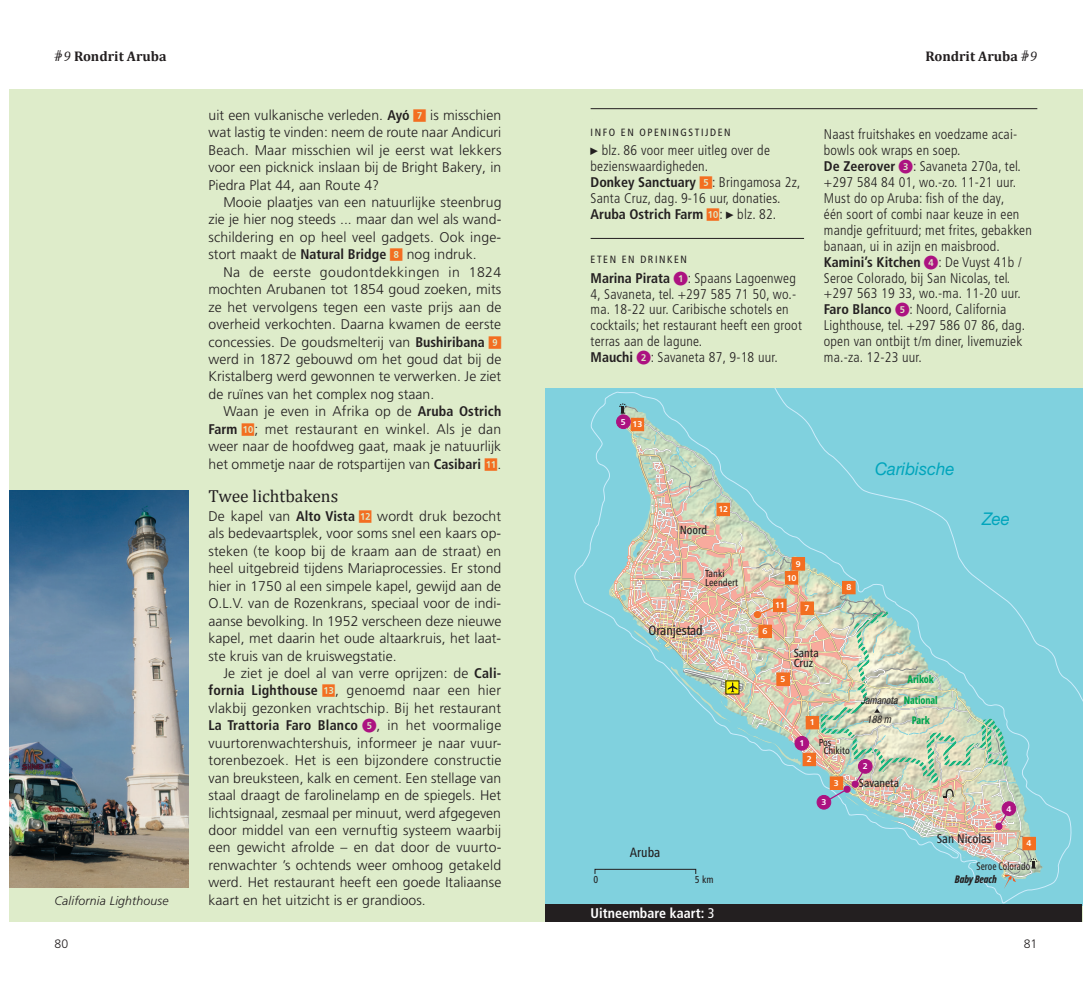
<style>
.page{position:relative;width:1092px;height:993px;background:#fff}
.page>*{position:absolute;margin:0;border:0;box-sizing:border-box;transform-origin:0 0}
.t1{font:17.5px "Cambria";color:#231f20}
.t2{font:italic 17.5px "Helvetica Neue LTW1 G";color:#00a5bc;scale:.96 1}
.t3{font:300 14px/17.5px "DM Frutiger LT Pro 45";letter-spacing:.005em;color:#231f20;text-align:justify}
.t4{font:14px/15.9px "DM Frutiger LT Pro 47 Light Cn";letter-spacing:.015em;color:#231f20}
.t5{font:14px "DM Frutiger LT Pro 67 Bold Cn";color:#231f20}
.t6{font:700 14px "Cambria";color:#231f20}
.t7{font:14px "DM Frutiger LT Pro 67 Bold Cn";color:#fff}
.t8{font:500 condensed 14px "Frutiger Next LTW1 G";color:#231f20;scale:.96 1}
.t9{font:500 condensed 13.12px "Frutiger Next LTW1 G";color:#231f20;scale:.96 1}
.t10{font:500 condensed 12.25px/10.5px "Frutiger Next LTW1 G";color:#231f20;scale:.96 1}
.t11{font:italic 300 12.25px "DM Frutiger LT Pro 46";letter-spacing:.015em;color:#231f20}
.t12{font:300 12.25px "DM Frutiger LT Pro 45";color:#231f20}
.t13{font:10.5px "DM Frutiger LT Pro 57 Condensed";letter-spacing:.15em;color:#231f20}
.t14{font:500 condensed 10.5px/8.8px "Frutiger Next LTW1 G";color:#231f20;scale:.96 1}
.t15{font:10.5px/21px "Noto Sans Ex Con Ex Bold MD";letter-spacing:-.01em;color:#00a54f;text-align:center;scale:.96 1}
.t16{font:10.5px "Noto Sans Ex Con MD";color:#231f20;scale:.96 1}
.t17{font:italic condensed 10.5px/19.2px "Helvetica Neue LTW1 G";color:#231f20;text-align:center;scale:.96 1}
.t18{font:10.5px "Noto Sans Ex Con Ex Bold It MD";letter-spacing:-.01em;color:#231f20;scale:.96 1}
.t19{font:700 8.75px/14px "Frutiger Next LTW1 G";letter-spacing:-.01em;color:#fff;scale:.96 1}
.s1{font-weight:400;font-style:italic}
.s2{font-family:"DM Frutiger LT Pro 67 Bold Cn";font-weight:400}
.s3{font-family:"DDI Ziffern Quadrat";font-weight:400;color:#f36e21}
.s4{font-family:"DDI Ziffern Kreis";color:#ac1281}
.s5{font-family:"DM Frutiger LT Pro 45";font-weight:300}
.s6{font-family:"DDI Ziffern Kreis"}
.s7{font-family:"DDI Ziffern Quadrat";color:#f36e21}
.s8{font-family:"DM Frutiger LT Pro 47 Light Cn"}
.s9{font-family:"DM Frutiger LT Pro 67 Bold Cn"}
.s10{font-family:"DM Frutiger LT Pro 57 Condensed"}
</style>
<div class="page">
<div style="left:546px;top:89px;width:535px;height:832px;background:#deecca"></div>
<div style="left:10px;top:89px;width:536px;height:832px;background:#deecca"></div>
<hr style="left:590px;top:108px;width:447px;height:1px;background:#231f20">
<hr style="left:590px;top:238px;width:214px;height:1px;background:#231f20">
<svg style="left:546px;top:388px;width:535px;height:516px;background:#96ced1"></svg>
<img style="left:10px;top:490px;width:179px;height:397px">
<div style="left:546px;top:904px;width:535px;height:17px;background:#231f20"></div>
<p class="t6" style="left:63px;top:46px;width:105px"><span class="s1">9</span> Rondrit Aruba</p>
<p class="t11" style="left:55px;top:893px;width:115px">California Lighthouse</p>
<p class="t3" style="left:208px;top:106px;width:294px">uit een vulkanische verleden. <span class="s2">Ayó</span> <span class="s3">7</span> is misschien wat lastig te vinden: neem de route naar Andicuri Beach. Maar misschien wil je eerst wat lekkers voor een picknick inslaan bij de Bright Bakery, in Piedra Plat 44, aan Route 4?</p>
<p class="t3" style="left:208px;top:193px;width:294px;text-indent:15px">Mooie plaatjes van een natuurlijke steenbrug zie je hier nog steeds ... maar dan wel als wand&shy;schildering en op heel veel gadgets. Ook inge&shy;stort maakt de <span class="s2">Natural Bridge</span> <span class="s3">8</span> nog indruk.</p>
<p class="t3" style="left:208px;top:263px;width:294px;text-indent:15px">Na de eerste goudontdekkingen in 1824 mochten Arubanen tot 1854 goud zoeken, mits ze het vervolgens tegen een vaste prijs aan de overheid verkochten. Daarna kwamen de eerste concessies. De goudsmelterij van <span class="s2">Bushiribana</span> <span class="s3">9 </span>werd in 1872 gebouwd om het goud dat bij de Kristalberg werd gewonnen te verwerken. Je ziet de ruïnes van het complex nog staan.</p>
<p class="t3" style="left:208px;top:402px;width:294px;text-indent:15px">Waan je even in Afrika op de <span class="s2">Aruba Ostrich Farm</span> <span class="s3">0</span>; met restaurant en winkel. Als je dan weer naar de hoofdweg gaat, maak je natuurlijk het ommetje naar de rotspartijen van <span class="s2">Casibari</span> <span class="s3">q</span>.</p>
<p class="t1" style="left:208px;top:485px;width:131px">Twee lichtbakens</p>
<p class="t3" style="left:208px;top:507px;width:294px">De kapel van <span class="s2">Alto Vista</span> <span class="s3">w</span> wordt druk bezocht als bedevaartsplek, voor soms snel een kaars op&shy;steken (te koop bij de kraam aan de straat) en heel uitgebreid tijdens Mariaprocessies. Er stond hier in 1750 al een simpele kapel, gewijd aan de O.L.V. van de Rozenkrans, speciaal voor de indi&shy;aanse bevolking. In 1952 verscheen deze nieuwe kapel, met daarin het oude altaarkruis, het laat&shy;ste kruis van de kruiswegstatie.</p>
<p class="t3" style="left:208px;top:664px;width:294px;text-indent:15px">Je ziet je doel al van verre oprijzen: de <span class="s2">Cali&shy;fornia Lighthouse</span> <span class="s3">e</span>, genoemd naar een hier vlakbij gezonken vrachtschip. Bij het restaurant</p>
<p class="t5" style="left:208px;top:717px;width:294px">La Trattoria Faro Blanco <span class="s4">5</span><span class="s5">, in het voormalige</span></p>
<p class="t3" style="left:208px;top:734px;width:294px">vuurtorenwachtershuis, informeer je naar vuur&shy;torenbezoek. Het is een bijzondere constructie van breuksteen, kalk en cement. Een stellage van staal draagt de farolinelamp en de spiegels. Het lichtsignaal, zesmaal per minuut, werd afgegeven door middel van een vernuftig systeem waarbij een gewicht afrolde – en dat door de vuurto&shy;renwachter ’s ochtends weer omhoog getakeld werd. Het restaurant heeft een goede Italiaanse kaart en het uitzicht is er grandioos.</p>
<p class="t6" style="left:925px;top:46px;width:113px">Rondrit Aruba <span class="s1">9</span></p>
<p class="t13" style="left:590px;top:126px;width:141px">INFO EN OPENINGSTIJDEN</p>
<p class="t4" style="left:590px;top:142px;width:181px"><span class="s6">&gt;</span> blz. 86 voor meer uitleg over de bezienswaardigheden.</p>
<p class="t5" style="left:590px;top:174px;width:211px">Donkey Sanctuary <span class="s7">5</span><span class="s8">: Bringamosa 2z,</span></p>
<p class="t4" style="left:590px;top:190px;width:191px">Santa Cruz, dag. 9-16 uur, donaties.</p>
<p class="t5" style="left:590px;top:206px;width:187px">Aruba Ostrich Farm <span class="s7">0</span><span class="s8">:</span> <span class="s6">&gt;</span> <span class="s8">blz. 82.</span></p>
<p class="t13" style="left:590px;top:254px;width:98px">ETEN EN DRINKEN</p>
<p class="t4" style="left:590px;top:270px;width:213px"><span class="s9">Marina Pirata</span> <span class="s4">1</span>: Spaans Lagoenweg 4, Savaneta, tel. +297 585 71 50, wo.- ma. 18-22 uur. Caribische schotels en cocktails; het restaurant heeft een groot terras aan de lagune.<br><span class="s9">Mauchi</span> <span class="s4">2</span>: Savaneta 87, 9-18 uur.</p>
<p class="t4" style="left:823px;top:127px;width:209px">Naast fruitshakes en voedzame acai&shy;bowls ook wraps en soep.<br><span class="s9">De Zeerover</span> <span class="s4">3</span>: Savaneta 270a, tel. +297 584 84 01, wo.-zo. 11-21 uur.<br>Must do op Aruba: fish of the day,<br>één soort of combi naar keuze in een mandje gefrituurd; met frites, gebakken banaan, ui in azijn en maisbrood.</p>
<p class="t5" style="left:823px;top:253px;width:199px">Kamini’s Kitchen <span class="s4">4</span><span class="s8">: De Vuyst 41b /</span></p>
<p class="t4" style="left:823px;top:270px;width:203px">Seroe Colorado, bij San Nicolas, tel. +297 563 19 33, wo.-ma. 11-20 uur.<br><span class="s9">Faro Blanco</span> <span class="s4">5</span>: Noord, California Lighthouse, tel. +297 586 07 86, dag. open van ontbijt t/m diner, livemuziek ma.-za. 12-23 uur.</p>
<p class="t19" style="left:621px;top:415px;width:7px">5</p>
<p class="t19" style="left:632px;top:417px;width:12px">13</p>
<p class="t10" style="left:679px;top:524px;width:30px">Noord</p>
<p class="t19" style="left:718px;top:502px;width:12px">12</p>
<p class="t14" style="left:705px;top:569px;width:36px">Tanki<br>Leendert</p>
<p class="t8" style="left:648px;top:622px;width:58px">Oranjestad</p>
<p class="t19" style="left:786px;top:557px;width:16px;text-indent:9px">9<br>10</p>
<p class="t19" style="left:762px;top:624px;width:7px">6</p>
<p class="t19" style="left:775px;top:598px;width:12px">11</p>
<p class="t19" style="left:804px;top:601px;width:7px">7</p>
<p class="t2" style="left:875px;top:458px;width:84px">Caribische</p>
<p class="t19" style="left:846px;top:580px;width:7px">8</p>
<p class="t2" style="left:981px;top:507px;width:31px">Zee</p>
<p class="t8" style="left:629px;top:844px;width:33px">Aruba</p>
<p class="t14" style="left:593px;top:875px;width:6px">0</p>
<p class="t14" style="left:695px;top:875px;width:21px">5 km</p>
<p class="t7" style="left:590px;top:904px;width:125px">Uitneembare kaart: <span class="s10">3</span></p>
<p class="t19" style="left:780px;top:672px;width:7px">5</p>
<p class="t10" style="left:793px;top:647px;width:28px">Santa<br>Cruz</p>
<p class="t19" style="left:809px;top:715px;width:7px">1</p>
<p class="t19" style="left:806px;top:752px;width:7px">2</p>
<p class="t14" style="left:823px;top:737px;width:29px;text-indent:-5px">Pos<br>Chikito</p>
<p class="t19" style="left:799px;top:736px;width:7px">1</p>
<p class="t19" style="left:821px;top:795px;width:7px">3</p>
<p class="t19" style="left:833px;top:776px;width:7px">3</p>
<p class="t15" style="left:903px;top:668px;width:37px">Arikok<br>National<br>Park</p>
<p class="t17" style="left:860px;top:690px;width:40px">Jamanota<br>188 m</p>
<p class="t19" style="left:862px;top:759px;width:7px">2</p>
<p class="t10" style="left:858px;top:777px;width:43px">Savaneta</p>
<p class="t9" style="left:936px;top:830px;width:59px">San Nicolas</p>
<p class="t19" style="left:1006px;top:801px;width:7px">4</p>
<p class="t19" style="left:1026px;top:836px;width:7px">4</p>
<p class="t16" style="left:976px;top:858px;width:58px">Seroe Colorado</p>
<p class="t18" style="left:954px;top:871px;width:45px">Baby Beach</p>
<p class="t12" style="left:55px;top:935px;width:15px">80</p>
<p class="t12" style="left:1023px;top:935px;width:15px">81</p>
</div>
